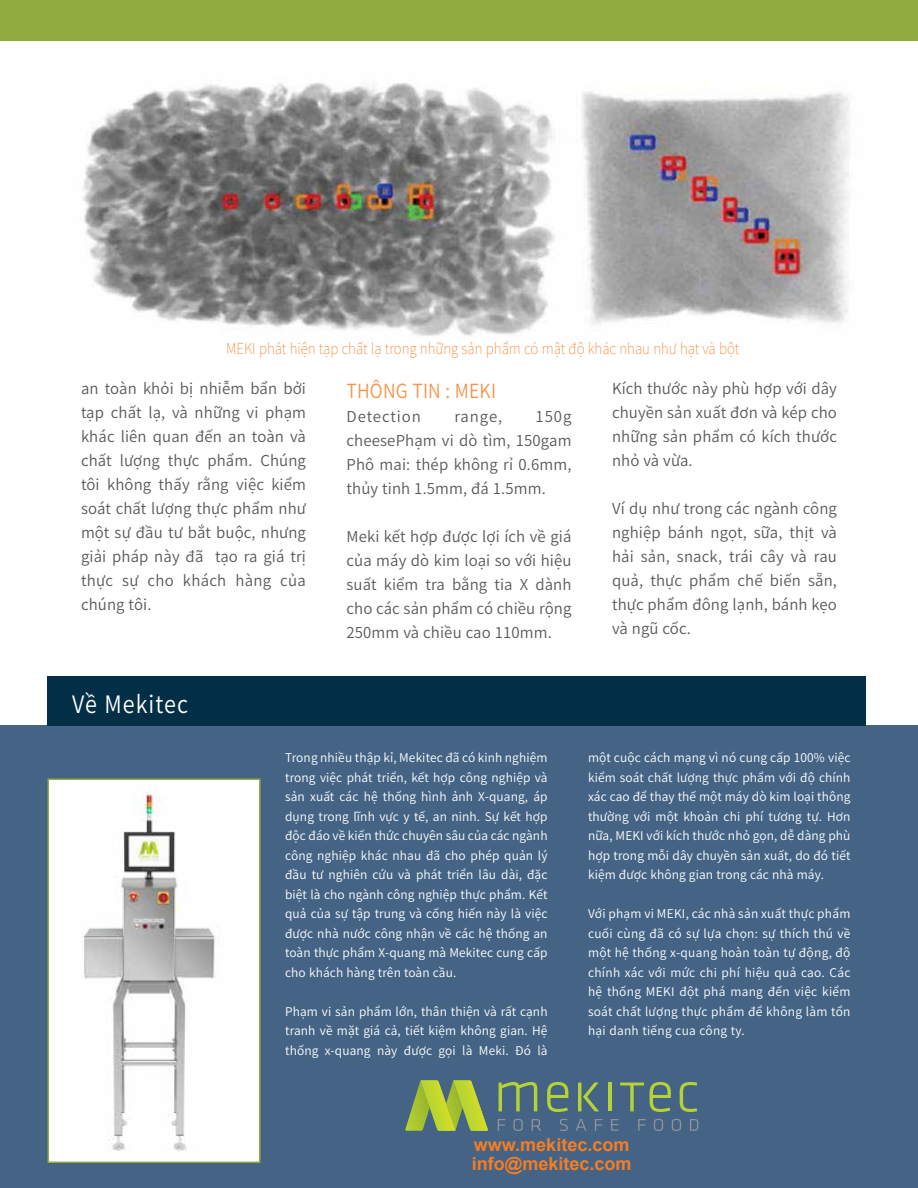
<style>
.page{position:relative;width:918px;height:1188px;background:#fff}
.page>*{position:absolute;margin:0;border:0;box-sizing:border-box;transform-origin:0 0}
.t1{font:24px "Source Han Sans TW";letter-spacing:.05em;color:#fff;scale:.9 1}
.t2{font:19.5px "Source Han Sans TW";letter-spacing:.01em;color:#f7944b;scale:.9 1}
.t3{font:700 18px/19.5px "Arial";color:#f57d23}
.t4{font:15px/24px "Source Han Sans TW";letter-spacing:.01em;color:#58595b;text-align:justify}
.t5{font:200 15px "Source Han Sans TW";color:#f57d23;scale:.9 1}
.t6{font:15px "Source Han Sans TW";letter-spacing:.065em;color:#58595b}
.t7{font:12px/19.5px "Source Han Sans TW";letter-spacing:.01em;color:#fff;text-align:justify}
</style>
<div class="page">
<div style="left:0;top:0;width:918px;height:40px;background:#90ac3e"></div>
<div style="left:0;top:726px;width:918px;height:462px;background:#456485"></div>
<div style="left:48px;top:676px;width:818px;height:49px;background:#032f46"></div>
<svg style="left:405px;top:1080px;width:16px;height:51px"></svg>
<img style="left:421px;top:1080px;width:32px;height:51px">
<img style="left:453px;top:1080px;width:35px;height:51px">
<svg style="left:498px;top:1119px;width:7px;height:12px"></svg>
<svg style="left:513px;top:1119px;width:10px;height:12px"></svg>
<svg style="left:532px;top:1119px;width:9px;height:12px"></svg>
<svg style="left:560px;top:1119px;width:8px;height:12px"></svg>
<svg style="left:576px;top:1119px;width:10px;height:12px"></svg>
<svg style="left:595px;top:1119px;width:7px;height:12px"></svg>
<svg style="left:611px;top:1119px;width:8px;height:12px"></svg>
<svg style="left:638px;top:1119px;width:8px;height:12px"></svg>
<svg style="left:654px;top:1119px;width:9px;height:12px"></svg>
<svg style="left:672px;top:1119px;width:9px;height:12px"></svg>
<svg style="left:690px;top:1119px;width:8px;height:12px"></svg>
<svg style="left:499px;top:1082px;width:38px;height:29px"></svg>
<svg style="left:547px;top:1082px;width:21px;height:30px"></svg>
<svg style="left:578px;top:1082px;width:21px;height:29px"></svg>
<hr style="left:608px;top:1083px;width:3px;height:28px;background:#b5d334">
<svg style="left:620px;top:1083px;width:24px;height:28px"></svg>
<svg style="left:650px;top:1082px;width:21px;height:30px"></svg>
<svg style="left:680px;top:1082px;width:17px;height:30px"></svg>
<img style="left:51px;top:781px;width:207px;height:379px">
<div style="left:48px;top:778px;width:213px;height:385px;border:2px solid #91ac3e"></div>
<img style="left:82px;top:82px;width:767px;height:254px">
<p class="t5" style="left:226px;top:340px;width:572px">MEKI phát hiện tạp chất lạ trong những sản phẩm có mật độ khác nhau như hạt và bột</p>
<p class="t4" style="left:81px;top:377px;width:227px">an toàn khỏi bị nhiễm bẩn bởi tạp chất lạ, và những vi phạm khác liên quan đến an toàn và chất lượng thực phẩm. Chúng tôi không thấy rằng việc kiểm soát chất lượng thực phẩm như một sự đầu tư bắt buộc, nhưng giải pháp này đã tạo ra giá trị thực sự cho khách hàng của chúng tôi.</p>
<h2 class="t2" style="left:346px;top:380px;width:168px">THÔNG TIN : MEKI</h2>
<p class="t6" style="left:346px;top:408px;width:76px">Detection</p>
<p class="t4" style="left:454px;top:405px;width:49px">range,</p>
<p class="t4" style="left:346px;top:405px;width:227px;text-indent:189px">150g cheesePhạm vi dò tìm, 150gam Phô mai: thép không rỉ 0.6mm, thủy tinh 1.5mm, đá 1.5mm.</p>
<p class="t4" style="left:346px;top:525px;width:227px">Meki kết hợp được lợi ích về giá của máy dò kim loại so với hiệu suất kiểm tra bằng tia X dành cho các sản phẩm có chiều rộng 250mm và chiều cao 110mm.</p>
<p class="t4" style="left:612px;top:377px;width:227px">Kích thước này phù hợp với dây chuyền sản xuất đơn và kép cho những sản phẩm có kích thước nhỏ và vừa.</p>
<p class="t4" style="left:612px;top:497px;width:227px">Ví dụ như trong các ngành công nghiệp bánh ngọt, sữa, thịt và hải sản, snack, trái cây và rau quả, thực phẩm chế biến sẵn, thực phẩm đông lạnh, bánh kẹo và ngũ cốc.</p>
<h1 class="t1" style="left:72px;top:691px;width:130px">Về Mekitec</h1>
<p class="t7" style="left:285px;top:748px;width:264px;text-indent:-176px"><sup>About</sup> <sup>Mekitec</sup> Trong nhiều thập kỉ, Mekitec đã có kinh nghiệm trong việc phát triển, kết hợp công nghiệp và sản xuất các hệ thống hình ảnh X-quang, áp dụng trong lĩnh vực y tế, an ninh. Sự kết hợp độc đáo về kiến thức chuyên sâu của các ngành công nghiệp khác nhau đã cho phép quản lý đầu tư nghiên cứu và phát triển lâu dài, đặc biệt là cho ngành công nghiệp thực phẩm. Kết quả của sự tập trung và cống hiến này là việc được nhà nước công nhận về các hệ thống an toàn thực phẩm X-quang mà Mekitec cung cấp cho khách hàng trên toàn cầu.</p>
<p class="t7" style="left:285px;top:1002px;width:264px">Phạm vi sản phẩm lớn, thân thiện và rất cạnh tranh về mặt giá cả, tiết kiệm không gian. Hệ thống x-quang này được gọi là Meki. Đó là</p>
<p class="t7" style="left:588px;top:748px;width:264px">một cuộc cách mạng vì nó cung cấp 100% việc kiểm soát chất lượng thực phẩm với độ chính xác cao để thay thế một máy dò kim loại thông thường với một khoản chi phí tương tự. Hơn nữa, MEKI với kích thước nhỏ gọn, dễ dàng phù hợp trong mỗi dây chuyền sản xuất, do đó tiết kiệm được không gian trong các nhà máy.</p>
<p class="t7" style="left:588px;top:904px;width:264px">Với phạm vi MEKI, các nhà sản xuất thực phẩm cuối cùng đã có sự lựa chọn: sự thích thú về một hệ thống x-quang hoàn toàn tự động, độ chính xác với mức chi phí hiệu quả cao. Các hệ thống MEKI đột phá mang đến việc kiểm soát chất lượng thực phẩm để không làm tổn hại danh tiếng cua công ty.</p>
<h3 class="t3" style="left:472px;top:1135px;width:161px">www.mekitec.com info@mekitec.com</h3>
</div>
